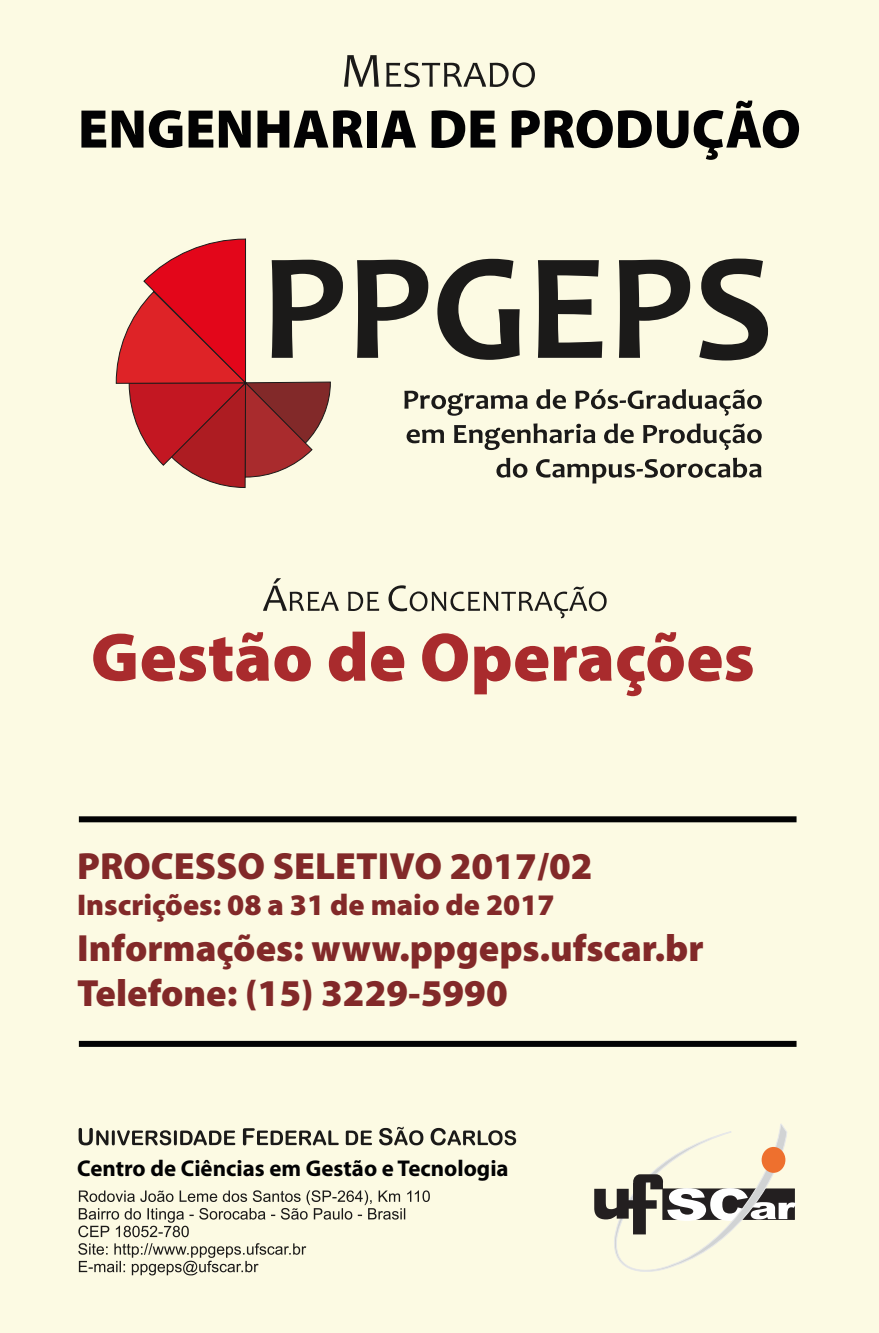
<style>
.page{position:relative;width:879px;height:1333px;background:#fff}
.page>*{position:absolute;margin:0;border:0;box-sizing:border-box;transform-origin:0 0}
.t1{font:900 69.1px "Myriad Pro";color:#a92b2d}
.t2{font:900 54.8px "Myriad Pro";color:#020203}
.t3{font:900 38px/45.6px "Myriad Pro";color:#822929}
.t4{font:900 30px "Myriad Pro";color:#822929}
.t5{font:700 22.9px "Myriad Pro";color:#020203}
</style>
<div class="page">
<div style="left:0;top:0;width:879px;height:1332px;background:#fcfae3"></div>
<svg style="left:344px;top:55px;width:191px;height:32px"></svg>
<svg style="left:116px;top:239px;width:215px;height:249px"></svg>
<svg style="left:272px;top:258px;width:496px;height:102px"></svg>
<svg style="left:404px;top:389px;width:358px;height:94px"></svg>
<svg style="left:78px;top:1190px;width:352px;height:85px"></svg>
<svg style="left:79px;top:1126px;width:437px;height:19px"></svg>
<svg style="left:263px;top:578px;width:343px;height:40px"></svg>
<svg style="left:594px;top:1124px;width:202px;height:147px"></svg>
<div style="left:79px;top:816px;width:717px;height:6px;background:#020203"></div>
<div style="left:79px;top:1040px;width:717px;height:6px;background:#020203"></div>
<h2 class="t2" style="left:78px;top:92px;width:724px">ENGENHARIA DE PRODUÇÃO</h2>
<h1 class="t1" style="left:91px;top:611px;width:665px">Gestão de Operações</h1>
<p class="t3" style="left:77px;top:841px;width:517px">PROCESSO SELETIVO 2017/02</p>
<p class="t4" style="left:77px;top:884px;width:479px">Inscrições: 08 a 31 de maio de 2017</p>
<p class="t3" style="left:77px;top:923px;width:628px">Informações: www.ppgeps.ufscar.br<br>Telefone: (15) 3229-5990</p>
<p class="t5" style="left:77px;top:1153px;width:433px">Centro de Ciências em Gestão e Tecnologia</p>
</div>
